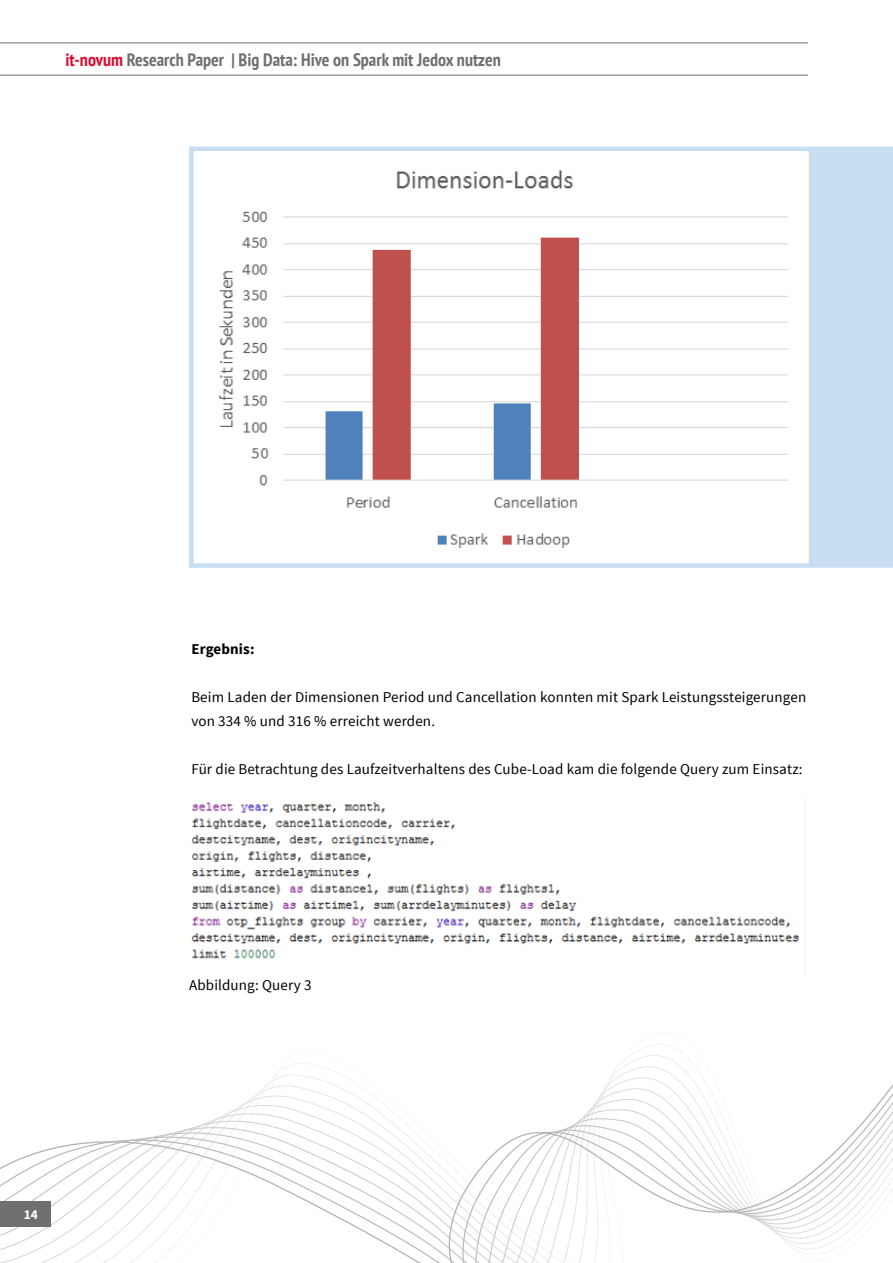
<style>
.page{position:relative;width:893px;height:1263px;background:#fff}
.page>*{position:absolute;margin:0;border:0;box-sizing:border-box;transform-origin:0 0}
.t1{font:700 condensed 18px "PT Sans";color:#706f6f}
.t2{font:15px/24px "Source Sans Pro";letter-spacing:.01em;color:#000}
.t3{font:700 15px "Source Sans Pro";letter-spacing:.01em;color:#000}
.t4{font:700 13.5px "Source Sans Pro";color:#fff}
.s1{color:#dd0b2f}
</style>
<div class="page">
<hr style="left:0;top:43px;width:808px;height:1px;background:#706f6f">
<hr style="left:0;top:75px;width:808px;height:1px;background:#706f6f">
<svg style="left:0;top:1044px;width:893px;height:219px"></svg>
<svg style="left:189px;top:147px;width:704px;height:421px"></svg>
<img style="left:191px;top:798px;width:615px;height:176px">
<div style="left:0;top:1201px;width:51px;height:26px;background:#706f6f"></div>
<p class="t1" style="left:65px;top:48px;width:437px"><span class="s1">it-novum</span> Research Paper | Big Data: Hive on Spark mit Jedox nutzen</p>
<p class="t4" style="left:24px;top:1206px;width:16px">14</p>
<p class="t3" style="left:191px;top:639px;width:65px">Ergebnis:</p>
<p class="t2" style="left:191px;top:685px;width:616px">Beim Laden der Dimensionen Period und Cancellation konnten mit Spark Leistungssteigerungen von 334 % und 316 % erreicht werden.</p>
<p class="t2" style="left:191px;top:757px;width:613px">Für die Betrachtung des Laufzeitverhaltens des Cube-Load kam die folgende Query zum Einsatz:</p>
<p class="t2" style="left:189px;top:973px;width:124px">Abbildung: Query 3</p>
</div>
